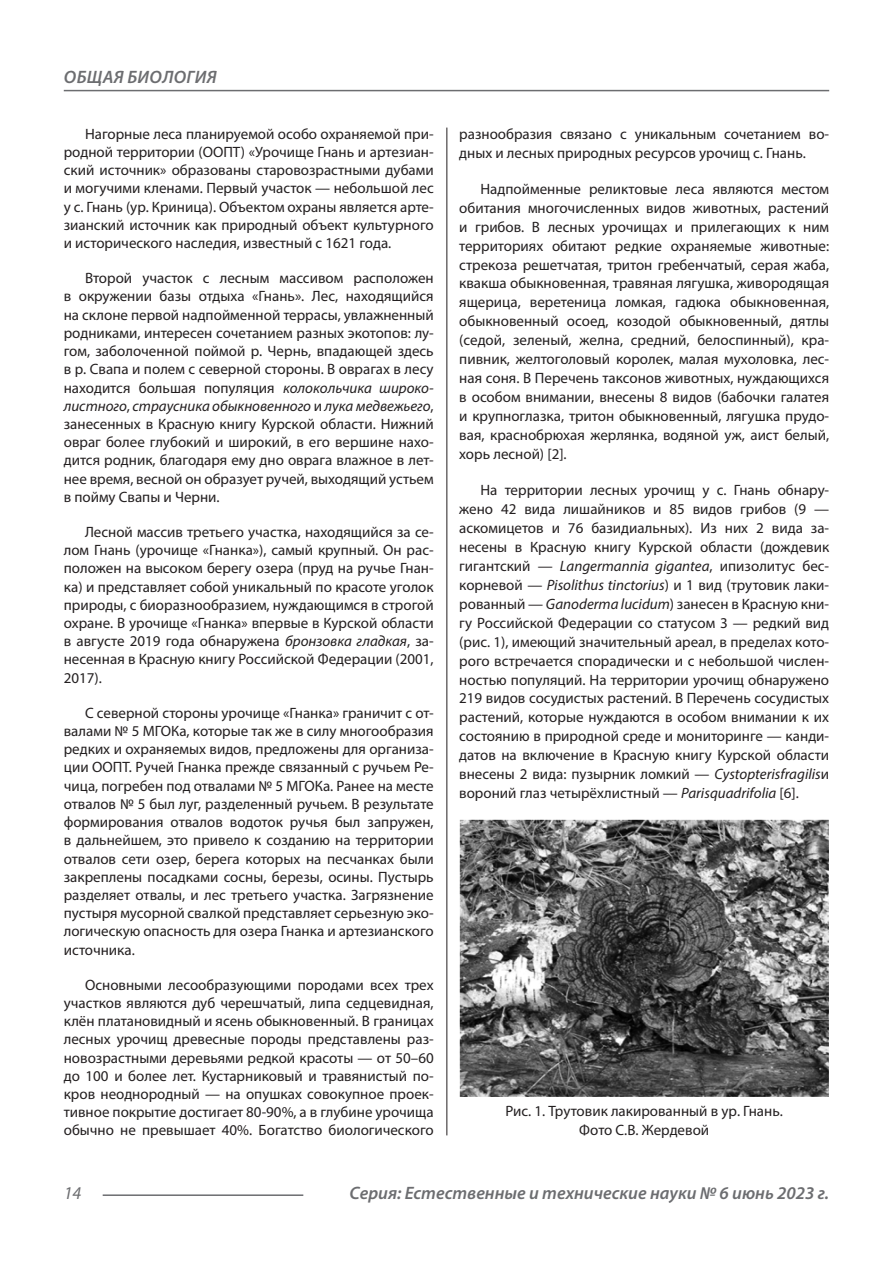
<style>
.page{position:relative;width:893px;height:1263px;background:#fff}
.page>*{position:absolute;margin:0;border:0;box-sizing:border-box;transform-origin:0 0}
.t1{font:italic 600 18px "Myriad Pro";color:#6c6d70}
.t2{font:italic 600 18px "Myriad Pro";letter-spacing:.02em;color:#6c6d70}
.t3{font:italic 18px "Myriad Pro";color:#6c6d70}
.Статья_текст{font:15px/18.1px "Myriad Pro";color:#231f20;text-align:justify}
.s1{font-style:italic}
</style>
<div class="page">
<hr style="left:446px;top:128px;width:1px;height:1007px;background:#231f20">
<hr style="left:103px;top:1194px;width:200px;height:2px;background:#6c6d70">
<hr style="left:64px;top:90px;width:765px;height:1px;background:#6c6d70">
<img style="left:459px;top:819px;width:370px;height:278px">
<p class="t2" style="left:64px;top:66px;width:154px">ОБЩАЯ БИОЛОГИЯ</p>
<p class="Статья_текст" style="left:64px;top:124px;width:371px;text-indent:21px">Нагорные леса планируемой особо охраняемой при&shy;родной территории (ООПТ) «Урочище Гнань и артезиан&shy;ский источник» образованы старовозрастными дубами и могучими кленами. Первый участок — небольшой лес у с. Гнань (ур. Криница). Объектом охраны является арте&shy;зианский источник как природный объект культурного и исторического наследия, известный с 1621 года.</p>
<p class="Статья_текст" style="left:64px;top:269px;width:371px;text-indent:21px">Второй участок с лесным массивом расположен в окружении базы отдыха «Гнань». Лес, находящийся на склоне первой надпойменной террасы, увлажненный родниками, интересен сочетанием разных экотопов: лу&shy;гом, заболоченной поймой р. Чернь, впадающей здесь в р. Свапа и полем с северной стороны. В оврагах в лесу находится большая популяция <span class="s1">колокольчика широко&shy;листного</span>, <span class="s1">страусника обыкновенного</span> и <span class="s1">лука медвежьего</span>, занесенных в Красную книгу Курской области. Нижний овраг более глубокий и широкий, в его вершине нахо&shy;дится родник, благодаря ему дно оврага влажное в лет&shy;нее время, весной он образует ручей, выходящий устьем в пойму Свапы и Черни.</p>
<p class="Статья_текст" style="left:64px;top:523px;width:371px;text-indent:21px">Лесной массив третьего участка, находящийся за се&shy;лом Гнань (урочище «Гнанка»), самый крупный. Он рас&shy;положен на высоком берегу озера (пруд на ручье Гнан&shy;ка) и представляет собой уникальный по красоте уголок природы, с биоразнообразием, нуждающимся в строгой охране. В урочище «Гнанка» впервые в Курской области в августе 2019 года обнаружена <span class="s1">бронзовка гладкая</span>, за&shy;несенная в Красную книгу Российской Федерации (2001, 2017).</p>
<p class="Статья_текст" style="left:64px;top:703px;width:371px;text-indent:21px">С северной стороны урочище «Гнанка» граничит с от&shy;валами № 5 МГОКа, которые так же в силу многообразия редких и охраняемых видов, предложены для организа&shy;ции ООПТ. Ручей Гнанка прежде связанный с ручьем Ре&shy;чица, погребен под отвалами № 5 МГОКа. Ранее на месте отвалов № 5 был луг, разделенный ручьем. В результате формирования отвалов водоток ручья был запружен, в дальнейшем, это привело к созданию на территории отвалов сети озер, берега которых на песчанках были закреплены посадками сосны, березы, осины. Пустырь разделяет отвалы, и лес третьего участка. Загрязнение пустыря мусорной свалкой представляет серьезную эко&shy;логическую опасность для озера Гнанка и артезианского источника.</p>
<p class="Статья_текст" style="left:64px;top:975px;width:371px;text-indent:21px">Основными лесообразующими породами всех трех участков являются дуб черешчатый, липа седцевидная, клён платановидный и ясень обыкновенный. В границах лесных урочищ древесные породы представлены раз&shy;новозрастными деревьями редкой красоты — от 50–60 до 100 и более лет. Кустарниковый и травянистый по&shy;кров неоднородный — на опушках совокупное проек&shy;тивное покрытие достигает 80-90%, а в глубине урочища обычно не превышает 40%. Богатство биологического</p>
<p class="Статья_текст" style="left:459px;top:124px;width:371px;line-height:18.9px">разнообразия связано с уникальным сочетанием во&shy;дных и лесных природных ресурсов урочищ с. Гнань.</p>
<p class="Статья_текст" style="left:459px;top:179px;width:371px;line-height:18.9px;text-indent:21px">Надпойменные реликтовые леса являются местом обитания многочисленных видов животных, растений и грибов. В лесных урочищах и прилегающих к ним территориях обитают редкие охраняемые животные: стрекоза решетчатая, тритон гребенчатый, серая жаба, квакша обыкновенная, травяная лягушка, живородящая ящерица, веретеница ломкая, гадюка обыкновенная, обыкновенный осоед, козодой обыкновенный, дятлы (седой, зеленый, желна, средний, белоспинный), кра&shy;пивник, желтоголовый королек, малая мухоловка, лес&shy;ная соня. В Перечень таксонов животных, нуждающихся в особом внимании, внесены 8 видов (бабочки галатея и крупноглазка, тритон обыкновенный, лягушка прудо&shy;вая, краснобрюхая жерлянка, водяной уж, аист белый, хорь лесной) [2].</p>
<p class="Статья_текст" style="left:459px;top:480px;width:371px;line-height:18.9px;text-indent:21px">На территории лесных урочищ у с. Гнань обнару&shy;жено 42 вида лишайников и 85 видов грибов (9 — аскомицетов и 76 базидиальных). Из них 2 вида за&shy;несены в Красную книгу Курской области (дождевик гигантский — <span class="s1">Langermannia gigantea</span>, ипизолитус бес&shy;корневой — <span class="s1">Pisolithus tinctorius</span>) и 1 вид (трутовик лаки&shy;рованный — <span class="s1">Ganoderma lucidum</span>) занесен в Красную кни&shy;гу Российской Федерации со статусом 3 — редкий вид (рис. 1), имеющий значительный ареал, в пределах кото&shy;рого встречается спорадически и с небольшой числен&shy;ностью популяций. На территории урочищ обнаружено 219 видов сосудистых растений. В Перечень сосудистых растений, которые нуждаются в особом внимании к их состоянию в природной среде и мониторинге — канди&shy;датов на включение в Красную книгу Курской области внесены 2 вида: пузырник ломкий — <span class="s1">Cystopterisfragilis</span>и вороний глаз четырёхлистный — <span class="s1">Parisquadrifolia</span> [6].</p>
<p class="Статья_текст" style="left:505px;top:1102px;width:279px;line-height:18.9px;text-align:center">Рис. 1. Трутовик лакированный в ур. Гнань.<br>Фото С.В. Жердевой</p>
<p class="t3" style="left:64px;top:1182px;width:19px">14</p>
<p class="t1" style="left:350px;top:1182px;width:481px">Серия: Естественные и технические науки № 6 июнь 2023 г.</p>
</div>
